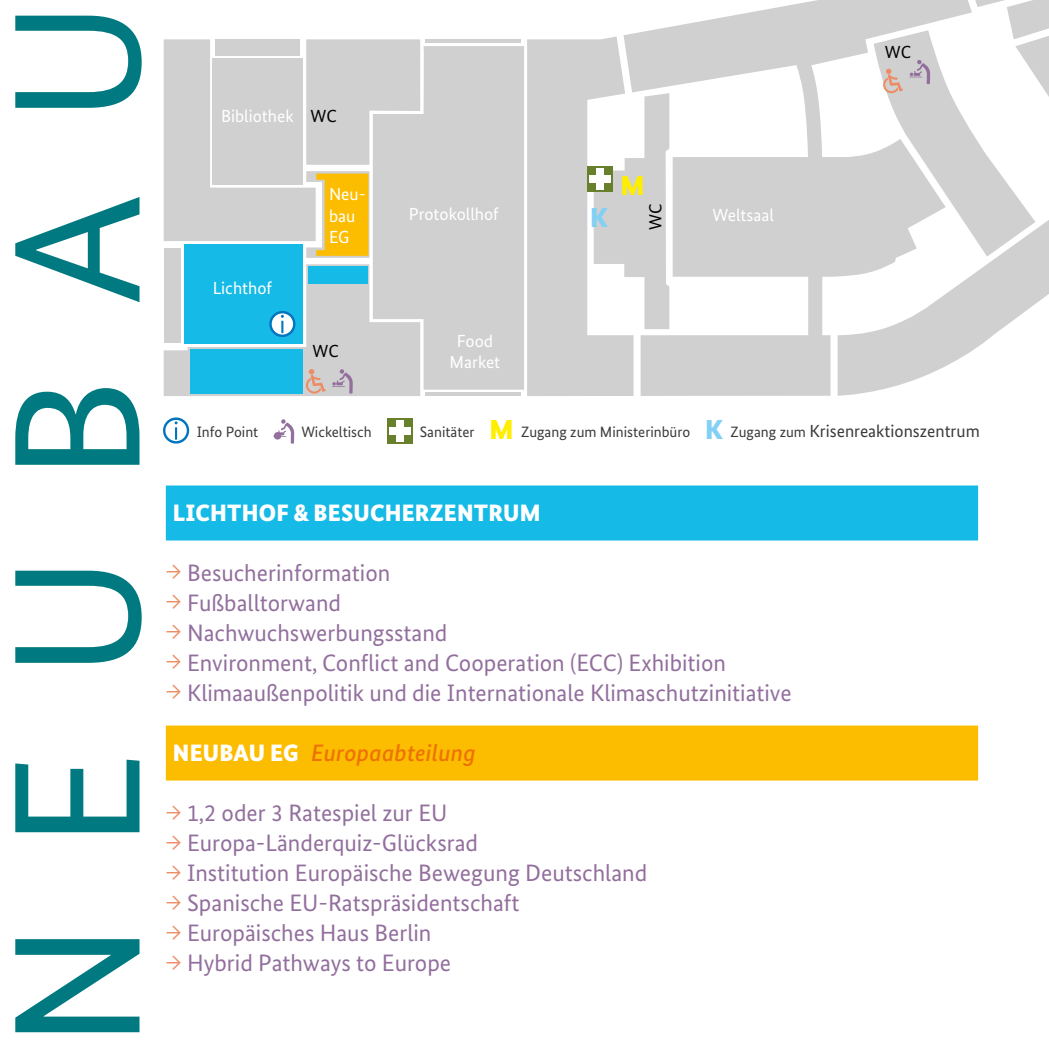
<style>
.page{position:relative;width:1049px;height:1049px;background:#fff}
.page>*{position:absolute;margin:0;border:0;box-sizing:border-box;transform-origin:0 0}
.t1{font:180px "Bundes Sans";letter-spacing:.41em;color:#007a80}
.t2{font:900 27.5px "Bundes Sans";color:#fe0}
.t3{font:900 27.5px "Bundes Sans";color:#83d0f5}
.t4{font:23.75px "Bundes Sans";color:#926f9d}
.Aufzählung_Überschrift{font:900 23.75px "Bundes Sans";letter-spacing:.01em;color:#fff}
.Aufzählung_Überschrift-2{font:italic 500 23.75px "Bundes Sans";letter-spacing:.01em;color:#ee7203}
.t5{font:17.5px/21.5px "Bundes Sans";color:#fff}
.t6{font:17.5px "Bundes Sans";color:#000}
.t7{font:15px "Bundes Sans";color:#3b3b3a}
.s1{color:#000}
.s2{font-weight:900;font-size:27.5px;color:#fe0}
.s3{font-weight:900;font-size:27.5px;color:#83d0f5}
.s4{font-size:17.5px}
.s5{font-size:20px;color:#ed8c64}
.s6{font-weight:900;font-style:normal;color:#fff}
</style>
<div class="page">
<div style="left:373px;top:46px;width:151px;height:344px;background:#d0d0d0"></div>
<div style="left:164px;top:248px;width:16px;height:95px;background:#d0d0d0"></div>
<hr style="left:426px;top:39px;width:95px;height:4px;background:#d0d0d0">
<hr style="left:426px;top:393px;width:95px;height:3px;background:#d0d0d0">
<svg style="left:972px;top:257px;width:77px;height:94px;fill:#d0d0d0"></svg>
<svg style="left:527px;top:37px;width:96px;height:359px"></svg>
<svg style="left:623px;top:0;width:349px;height:396px;fill:#d0d0d0"></svg>
<svg style="left:496px;top:197px;width:4px;height:5px"></svg>
<svg style="left:506px;top:197px;width:4px;height:5px"></svg>
<svg style="left:516px;top:197px;width:4px;height:5px"></svg>
<svg style="left:496px;top:227px;width:4px;height:5px"></svg>
<svg style="left:506px;top:227px;width:4px;height:5px"></svg>
<svg style="left:516px;top:227px;width:4px;height:5px"></svg>
<div style="left:185px;top:244px;width:118px;height:99px;background:#16bae7"></div>
<svg style="left:164px;top:39px;width:326px;height:219px;background:#d0d1c8"></svg>
<div style="left:587px;top:166px;width:25px;height:26px;background:#68802b"></div>
<div style="left:596px;top:168px;width:7px;height:22px;background:#fff"></div>
<div style="left:589px;top:175px;width:21px;height:8px;background:#fff"></div>
<svg style="left:164px;top:264px;width:256px;height:132px"></svg>
<svg style="left:874px;top:0;width:175px;height:257px"></svg>
<svg style="left:163px;top:417px;width:26px;height:27px"></svg>
<div style="left:165px;top:420px;width:22px;height:21px;background:#fff;border-radius:50%"></div>
<svg style="left:175px;top:421px;width:3px;height:19px"></svg>
<svg style="left:273px;top:419px;width:21px;height:25px"></svg>
<div style="left:387px;top:418px;width:25px;height:26px;background:#68802b"></div>
<div style="left:396px;top:420px;width:7px;height:22px;background:#fff"></div>
<div style="left:389px;top:427px;width:21px;height:7px;background:#fff"></div>
<div style="left:166px;top:485px;width:812px;height:55px;background:#16bae7"></div>
<div style="left:166px;top:725px;width:812px;height:55px;background:#fcbd00"></div>
<h1 class="t1" style="left:-32px;top:1049px;width:1050px;rotate:-90deg">NEUBAU</h1>
<p class="t5" style="left:221px;top:105px;width:117px">Bibliothek <span class="s1">WC</span></p>
<p class="t5" style="left:213px;top:277px;width:61px">Lichthof</p>
<p class="t5" style="left:329px;top:183px;width:38px">Neu&shy;bau<br>EG</p>
<p class="t6" style="left:313px;top:341px;width:28px">WC</p>
<p class="t2" style="left:620px;top:169px;width:26px">M</p>
<p class="t6" style="left:645px;top:230px;width:28px;rotate:-90deg">WC</p>
<p class="t5" style="left:409px;top:203px;width:92px">Protokollhof</p>
<p class="t5" style="left:712px;top:204px;width:63px">Weltsaal</p>
<p class="t3" style="left:590px;top:201px;width:19px">K</p>
<p class="t5" style="left:450px;top:330px;width:52px;text-align:center">Food<br>Market</p>
<p class="t6" style="left:885px;top:42px;width:28px">WC</p>
<p class="t7" style="left:197px;top:422px;width:63px">Info Point</p>
<p class="t7" style="left:301px;top:422px;width:72px">Wickeltisch</p>
<p class="t7" style="left:420px;top:422px;width:561px">Sanitäter <span class="s2">M</span> Zugang zum Ministerinbüro <span class="s3">K</span> Zugang zum <span class="s4">Krisenreaktionszentrum</span></p>
<h1 class="Aufzählung_Überschrift" style="left:173px;top:499px;width:369px">LICHTHOF &amp; BESUCHERZENTRUM</h1>
<p class="t4" style="left:166px;top:558px;width:226px"><span class="s5">→</span> Besucherinformation</p>
<p class="t4" style="left:166px;top:588px;width:177px"><span class="s5">→</span> Fußballtorwand</p>
<p class="t4" style="left:166px;top:618px;width:283px"><span class="s5">→</span> Nachwuchswerbungsstand</p>
<p class="t4" style="left:166px;top:648px;width:562px"><span class="s5">→</span> Environment, Conflict and Cooperation (ECC) Exhibition</p>
<p class="t4" style="left:166px;top:678px;width:627px"><span class="s5">→</span> Klimaaußenpolitik und die Internationale Klimaschutzinitiative</p>
<h1 class="Aufzählung_Überschrift-2" style="left:173px;top:738px;width:304px"><span class="s6">NEUBAU EG</span> Europaabteilung</h1>
<p class="t4" style="left:166px;top:798px;width:283px"><span class="s5">→</span> 1,2 oder 3 Ratespiel zur EU</p>
<p class="t4" style="left:166px;top:828px;width:314px"><span class="s5">→</span> Europa-Länderquiz-Glücksrad</p>
<p class="t4" style="left:166px;top:858px;width:483px"><span class="s5">→</span> Institution Europäische Bewegung Deutschland</p>
<p class="t4" style="left:166px;top:888px;width:355px"><span class="s5">→</span> Spanische EU-Ratspräsidentschaft</p>
<p class="t4" style="left:166px;top:918px;width:267px"><span class="s5">→</span> Europäisches Haus Berlin</p>
<p class="t4" style="left:166px;top:948px;width:287px"><span class="s5">→</span> Hybrid Pathways to Europe</p>
</div>
